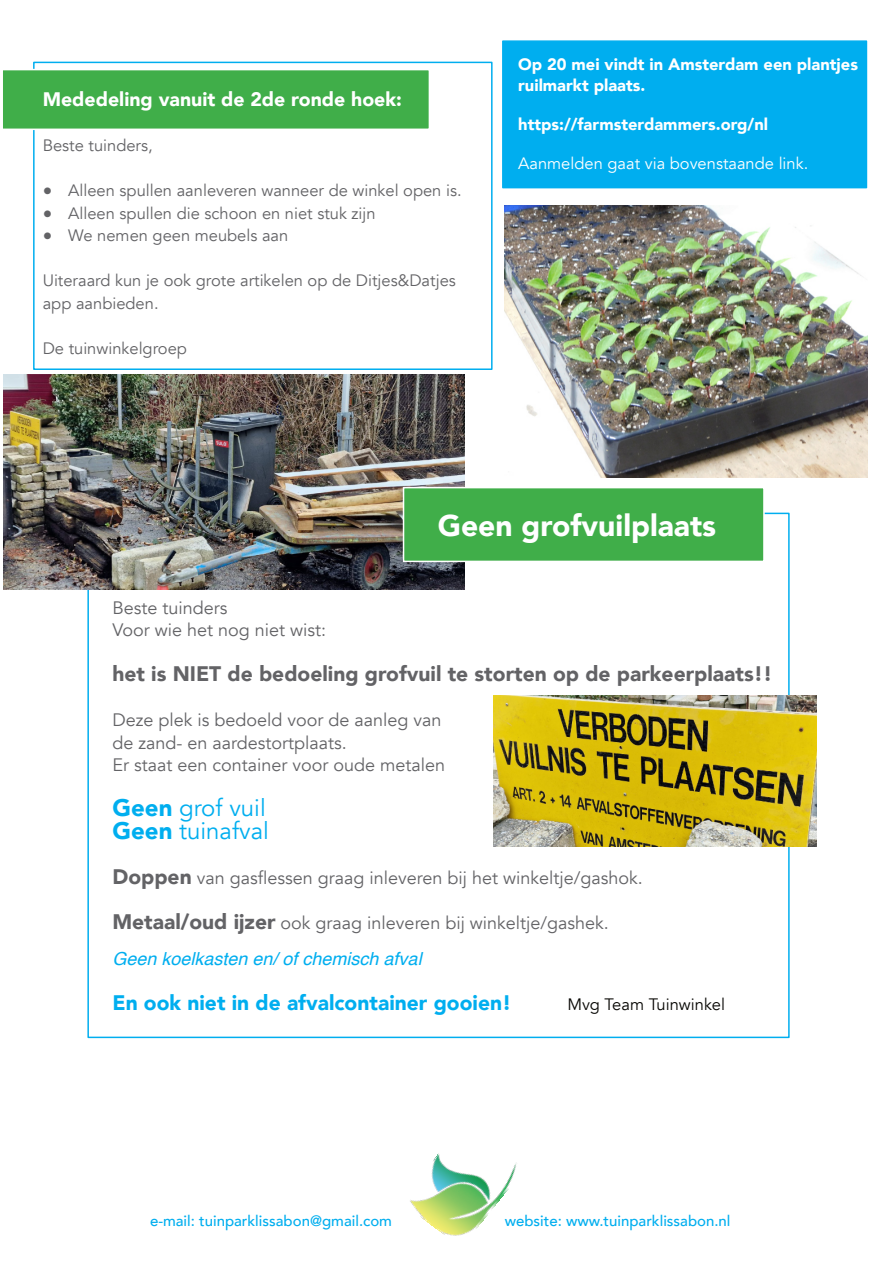
<style>
.page{position:relative;width:893px;height:1263px;background:#fff}
.page>*{position:absolute;margin:0;border:0;box-sizing:border-box;transform-origin:0 0}
.t1{font:900 30px "Avenir";color:#fff}
.t2{font:24px/22.5px "Avenir";color:#00aeef}
.t3{font:900 21px "Avenir";color:#636366}
.t4{font:900 21px "Avenir";color:#00aeef}
.t5{font:900 19.5px "Avenir";color:#fff}
.t6{font:18px/22.5px "Avenir";color:#636366}
.t7{font:italic 18px "Helvetica";color:#00aeef}
.t8{font:16.5px/22.5px "Avenir";color:#636366}
.t9{font:900 16.5px/21px "Avenir";color:#fff}
.t10{font:16.5px "Avenir";color:#fff}
.t11{font:16.5px "Avenir";color:#080704}
.t12{font:500 15px "Avenir";color:#00aeef}
.s1{font-family:"Lucida Grande"}
.s2{font-weight:900}
.s3{font-weight:900;font-size:21px}
</style>
<div class="page">
<div style="left:502px;top:40px;width:365px;height:148px;background:#00aeef;border:2px solid #00aeef"></div>
<img style="left:410px;top:1153px;width:107px;height:83px">
<div style="left:33px;top:62px;width:460px;height:308px;border:2px solid #00aeef"></div>
<div style="left:1px;top:69px;width:429px;height:61px;background:#40ae49;border:2px solid #fff"></div>
<img style="left:493px;top:695px;width:323px;height:151px">
<img style="left:3px;top:375px;width:461px;height:215px">
<div style="left:403px;top:487px;width:362px;height:75px;background:#40ae49;border:2px solid #fff"></div>
<img style="left:505px;top:205px;width:363px;height:272px">
<p class="t5" style="left:43px;top:87px;width:361px">Mededeling vanuit de 2de ronde hoek:</p>
<p class="t8" style="left:43px;top:135px;width:111px">Beste tuinders,</p>
<p class="t8" style="left:43px;top:180px;width:420px"><span class="s1">●</span> Alleen spullen aanleveren wanneer de winkel open is.</p>
<p class="t8" style="left:43px;top:202px;width:334px"><span class="s1">●</span> Alleen spullen die schoon en niet stuk zĳn</p>
<p class="t8" style="left:43px;top:225px;width:247px"><span class="s1">●</span> We nemen geen meubels aan</p>
<p class="t8" style="left:43px;top:270px;width:415px">Uiteraard kun je ook grote artikelen op de Ditjes&amp;Datjes app aanbieden.</p>
<p class="t8" style="left:43px;top:337px;width:146px">De tuinwinkelgroep</p>
<p class="t9" style="left:518px;top:54px;width:341px">Op 20 mei vindt in Amsterdam een plantjes ruilmarkt plaats.</p>
<p class="t9" style="left:518px;top:114px;width:251px">https://farmsterdammers.org/nl</p>
<p class="t10" style="left:518px;top:152px;width:292px">Aanmelden gaat via bovenstaande link.</p>
<h1 class="t1" style="left:438px;top:505px;width:280px">Geen grofvuilplaats</h1>
<p class="t6" style="left:112px;top:596px;width:215px">Beste tuinders<br>Voor wie het nog niet wist:</p>
<p class="t3" style="left:112px;top:660px;width:661px">het is NIET de bedoeling grofvuil te storten op de parkeerplaats!!</p>
<p class="t6" style="left:112px;top:709px;width:334px">Deze plek is bedoeld voor de aanleg van de zand- en aardestortplaats.<br>Er staat een container voor oude metalen</p>
<h2 class="t2" style="left:112px;top:797px;width:158px"><span class="s2">Geen</span> grof vuil<br><span class="s2">Geen</span> tuinafval</h2>
<p class="t6" style="left:112px;top:866px;width:532px"><span class="s3">Doppen</span> van gasflessen graag inleveren bĳ het winkeltje/gashok.</p>
<p class="t6" style="left:112px;top:911px;width:498px"><span class="s3">Metaal/oud ĳzer</span> ook graag inleveren bĳ winkeltje/gashek.</p>
<p class="t7" style="left:112px;top:951px;width:311px">Geen koelkasten en/ of chemisch afval</p>
<p class="t4" style="left:112px;top:989px;width:400px">En ook niet in de afvalcontainer gooien!</p>
<p class="t11" style="left:567px;top:993px;width:159px">Mvg Team Tuinwinkel</p>
<p class="t12" style="left:150px;top:1211px;width:244px">e-mail: tuinparklissabon@gmail.com</p>
<p class="t12" style="left:505px;top:1211px;width:227px">website: www.tuinparklissabon.nl</p>
</div>
